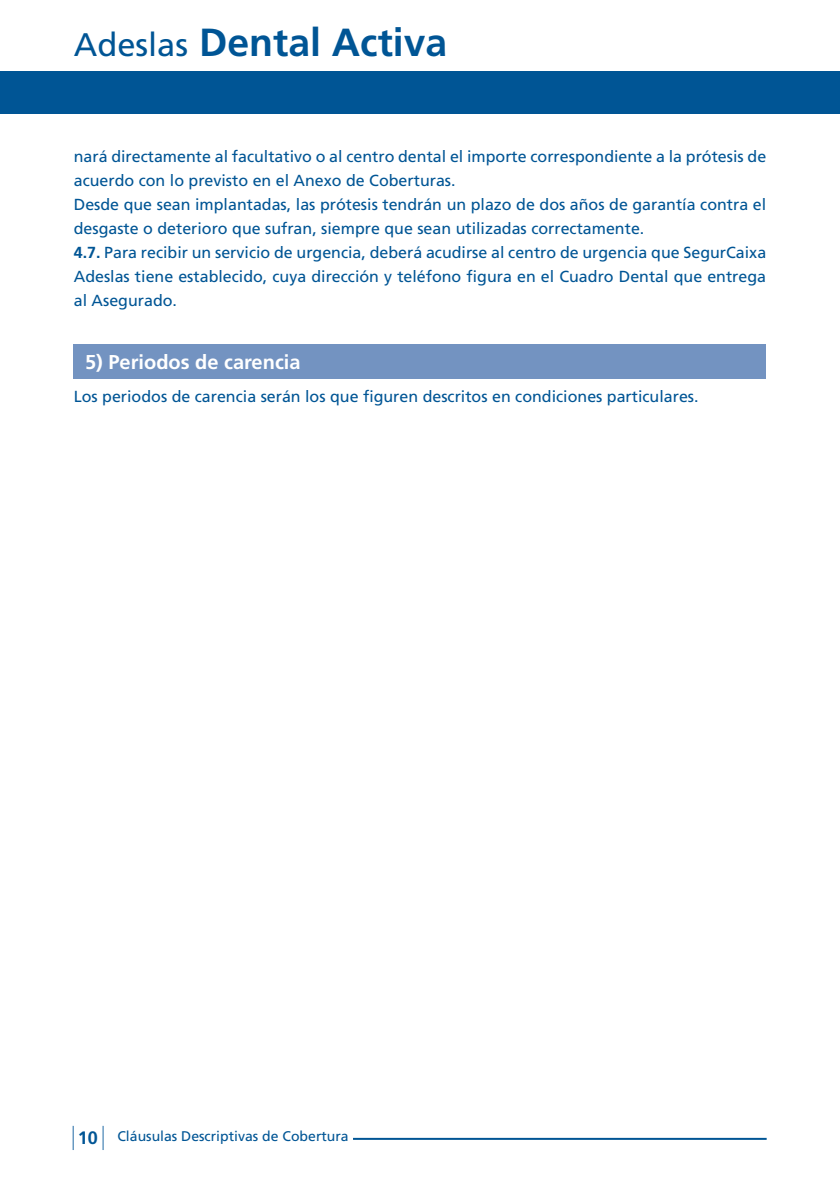
<style>
.page{position:relative;width:840px;height:1191px;background:#fff}
.page>*{position:absolute;margin:0;border:0;box-sizing:border-box;transform-origin:0 0}
.t1{font:700 39.2px "Frutiger";color:#005595}
.t2{font:700 20px "Frutiger";color:#fff}
.t3{font:16px/24px "Frutiger";color:#005595}
.t4{font:14px "Frutiger";color:#005595}
.s1{font-weight:400;font-size:32.6px}
.s2{font-weight:700}
.s3{font-weight:700;font-size:18px}
</style>
<div class="page">
<div style="left:0;top:71px;width:839px;height:43px;background:#005595"></div>
<hr style="left:353px;top:1137px;width:413px;height:2px;background:#005595">
<svg style="left:102px;top:1125px;width:1px;height:25px"></svg>
<svg style="left:73px;top:1125px;width:1px;height:25px"></svg>
<hr style="left:839px;top:71px;width:1px;height:43px;background:#005595">
<div style="left:74px;top:344px;width:691px;height:34px;background:#7393c1"></div>
<h1 class="t1" style="left:74px;top:20px;width:375px"><span class="s1">Adeslas</span> Dental Activa</h1>
<p class="t3" style="left:74px;top:144px;width:693px">nará directamente al facultativo o al centro dental el importe correspondiente a la prótesis de acuerdo con lo previsto en el Anexo de Coberturas.<br>Desde que sean implantadas, las prótesis tendrán un plazo de dos años de garantía contra el desgaste o deterioro que sufran, siempre que sean utilizadas correctamente.<br><span class="s2">4.7.</span> Para recibir un servicio de urgencia, deberá acudirse al centro de urgencia que SegurCaixa Adeslas tiene establecido, cuya dirección y teléfono figura en el Cuadro Dental que entrega al Asegurado.</p>
<p class="t2" style="left:85px;top:350px;width:217px">5) Periodos de carencia</p>
<p class="t3" style="left:74px;top:384px;width:626px">Los periodos de carencia serán los que figuren descritos en condiciones particulares.</p>
<p class="t4" style="left:78px;top:1127px;width:272px"><span class="s3">10</span> Cláusulas Descriptivas de Cobertura</p>
</div>
